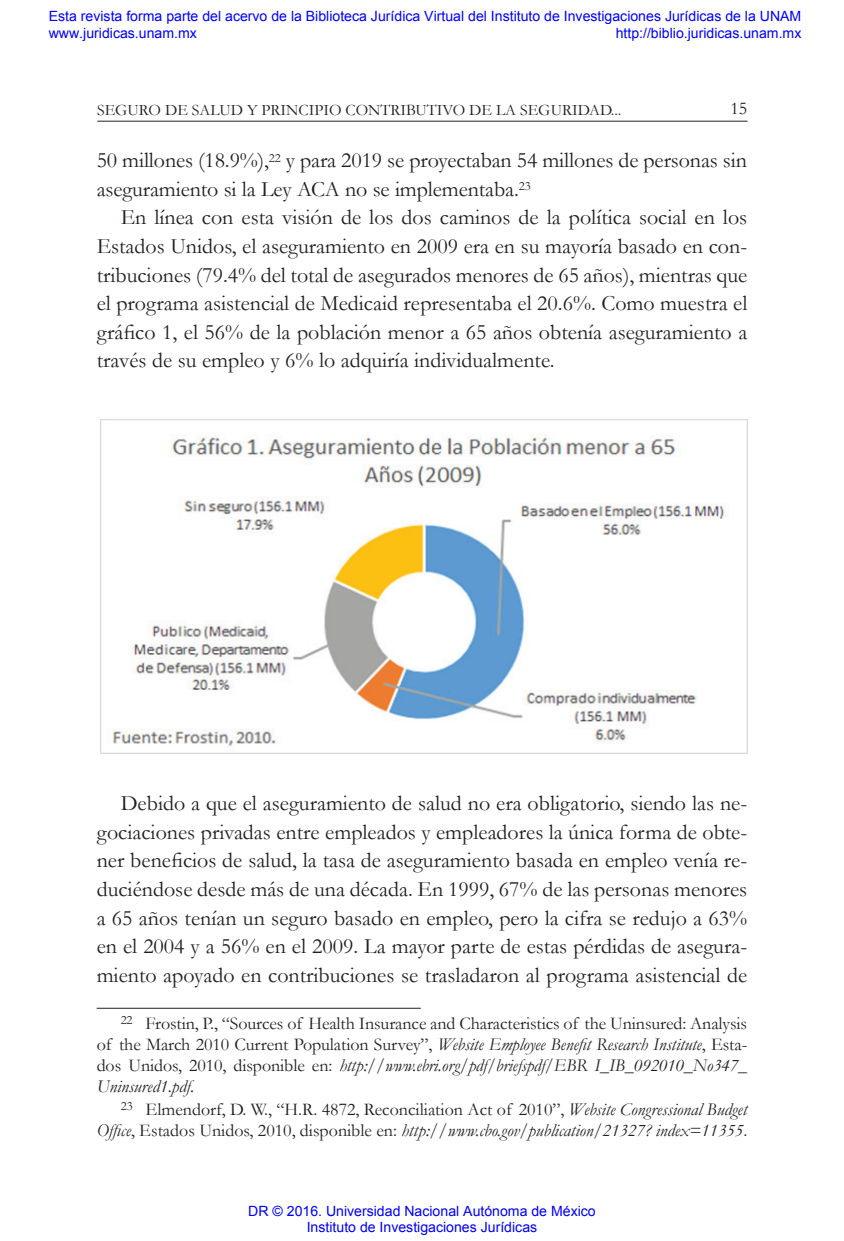
<style>
.page{position:relative;width:844px;height:1241px;background:#fff}
.page>*{position:absolute;margin:0;border:0;box-sizing:border-box;transform-origin:0 0}
.t1{font:22px/28.6px "Garamond";color:#231f20;text-align:justify}
.t2{font:18px/21px "Garamond";letter-spacing:-.005em;color:#231f20;text-align:justify}
.t3{font:16px "Garamond";color:#231f20}
.t4{font:14.2px/17px "Arial";color:#00f}
.s1{font-style:italic}
</style>
<div class="page">
<hr style="left:97px;top:121px;width:650px;height:1px;background:#231f20">
<hr style="left:97px;top:1007px;width:324px;height:1px;background:#231f20">
<img style="left:100px;top:419px;width:648px;height:335px">
<p class="t4" style="left:49px;top:8px;width:754px">Esta revista forma parte del acervo de la Biblioteca Jurídica Virtual del Instituto de Investigaciones Jurídicas de la UNAM www.juridicas.unam.mx</p>
<p class="t4" style="left:615px;top:25px;width:187px">http://biblio.juridicas.unam.mx</p>
<p class="t3" style="left:97px;top:99px;width:526px">SEGURO DE SALUD Y PRINCIPIO CONTRIBUTIVO DE LA SEGURIDAD...</p>
<p class="t2" style="left:730px;top:98px;width:18px">15</p>
<p class="t1" style="left:97px;top:145px;width:652px">50 millones (18.9%),<sup>22</sup> y para 2019 se proyectaban 54 millones de personas sin aseguramiento si la Ley ACA no se implementaba.<sup>23</sup></p>
<p class="t1" style="left:97px;top:202px;width:652px;text-indent:24px">En línea con esta visión de los dos caminos de la política social en los Estados Unidos, el aseguramiento en 2009 era en su mayoría basado en con&shy;tribuciones (79.4% del total de asegurados menores de 65 años), mientras que el programa asistencial de Medicaid representaba el 20.6%. Como muestra el gráfico 1, el 56% de la población menor a 65 años obtenía aseguramiento a través de su empleo y 6% lo adquiría individualmente.</p>
<p class="t1" style="left:97px;top:788px;width:652px;text-indent:24px">Debido a que el aseguramiento de salud no era obligatorio, siendo las ne&shy;gociaciones privadas entre empleados y empleadores la única forma de obte&shy;ner beneficios de salud, la tasa de aseguramiento basada en empleo venía re&shy;duciéndose desde más de una década. En 1999, 67% de las personas menores a 65 años tenían un seguro basado en empleo, pero la cifra se redujo a 63% en el 2004 y a 56% en el 2009. La mayor parte de estas pérdidas de asegura&shy;miento apoyado en contribuciones se trasladaron al programa asistencial de</p>
<p class="t2" style="left:97px;top:1012px;width:652px;text-indent:24px"><sup>22</sup> Frostin, P., “Sources of Health Insurance and Characteristics of the Uninsured: Analysis of the March 2010 Current Population Survey”, <span class="s1">Website Employee Benefit Research Institute</span>, Esta&shy;dos Unidos, 2010, disponible en: <span class="s1">http://www.ebri.org/pdf/briefspdf/EBR I_IB_092010_No347_ Uninsured1.pdf.</span></p>
<p class="t2" style="left:97px;top:1098px;width:652px;text-align:right"><sup>23</sup> Elmendorf, D. W., “H.R. 4872, Reconciliation Act of 2010”, <span class="s1">Website Congressional Budget<br>Office</span>, Estados Unidos, 2010, disponible en: <span class="s1">http://www.cbo.gov/publication/21327? index=11355</span>.</p>
<p class="t4" style="left:248px;top:1202px;width:349px;text-align:center">DR © 2016. Universidad Nacional Autónoma de México<br>Instituto de Investigaciones Jurídicas</p>
</div>
